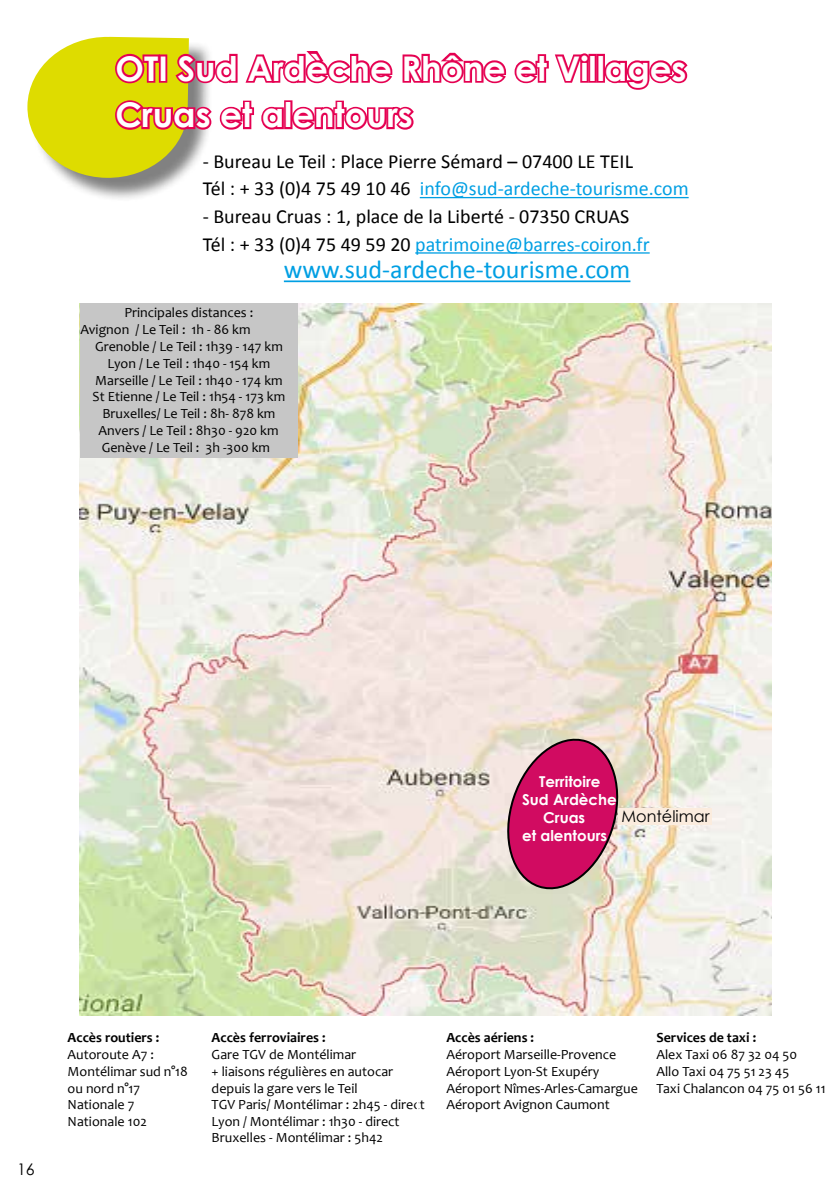
<style>
.page{position:relative;width:840px;height:1191px;background:#fff}
.page>*{position:absolute;margin:0;border:0;box-sizing:border-box;transform-origin:0 0}
.t1{font:700 34px/46.4px "Century Gothic";color:#fff}
.t2{font:26px "Calibri";color:#009fe3}
.t3{font:20px/27.6px "Calibri";color:#000}
.t4{font:16px "Century Gothic";color:#000}
.t5{font:700 15px "Century Gothic";color:#fff}
.t6{font:14px/16.8px "Candara";color:#000}
.t7{font:700 14px "Candara";color:#000}
.s1{color:#009fe3}
</style>
<div class="page">
<hr style="left:419px;top:197px;width:269px;height:1px;background:#009fe3">
<hr style="left:415px;top:252px;width:234px;height:2px;background:#009fe3">
<hr style="left:284px;top:280px;width:346px;height:2px;background:#009fe3">
<div style="left:31px;top:40px;width:182px;height:163px;background:#000;opacity:.5"></div>
<div style="left:588px;top:54px;width:8px;height:29px;border:4px solid #e50051"></div>
<div style="left:596px;top:54px;width:8px;height:29px;border:4px solid #e50051"></div>
<svg style="left:601px;top:57px;width:87px;height:33px"></svg>
<svg style="left:27px;top:36px;width:565px;height:143px"></svg>
<img style="left:79px;top:303px;width:692px;height:712px">
<div style="left:80px;top:303px;width:217px;height:155px;background:#c6c6c6"></div>
<svg style="left:498px;top:730px;width:129px;height:165px;background:#d15e89"></svg>
<div style="left:617px;top:808px;width:94px;height:16px;background:#fbecde"></div>
<h1 class="t1" style="left:115px;top:44px;width:572px">OTI Sud Ardèche Rhône et Villages<br>Cruas et alentours</h1>
<h3 class="t3" style="left:203px;top:147px;width:487px">- Bureau Le Teil : Place Pierre Sémard – 07400 LE TEIL<br>Tél : + 33 (0)4 75 49 10 46 <span class="s1">info@sud-ardeche-tourisme.com</span></h3>
<h3 class="t3" style="left:203px;top:203px;width:448px">- Bureau Cruas : 1, place de la Liberté - 07350 CRUAS<br>Tél : + 33 (0)4 75 49 59 20 <span class="s1">patrimoine@barres-coiron.fr</span></h3>
<h2 class="t2" style="left:284px;top:253px;width:348px">www.sud-ardeche-tourisme.com</h2>
<p class="t6" style="left:124px;top:304px;width:130px">Principales distances :</p>
<p class="t6" style="left:80px;top:321px;width:171px">Avignon / Le Teil : 1h - 86 km</p>
<p class="t6" style="left:95px;top:338px;width:189px">Grenoble / Le Teil : 1h39 - 147 km</p>
<p class="t6" style="left:107px;top:355px;width:164px">Lyon / Le Teil : 1h40 - 154 km</p>
<p class="t6" style="left:95px;top:371px;width:189px">Marseille / Le Teil : 1h40 - 174 km</p>
<p class="t6" style="left:93px;top:388px;width:194px">St Etienne / Le Teil : 1h54 - 173 km</p>
<p class="t6" style="left:102px;top:405px;width:174px">Bruxelles/ Le Teil : 8h- 878 km</p>
<p class="t6" style="left:99px;top:422px;width:181px">Anvers / Le Teil : 8h30 - 920 km</p>
<p class="t6" style="left:102px;top:439px;width:170px">Genève / Le Teil : 3h -300 km</p>
<p class="t5" style="left:539px;top:770px;width:63px">Territoire</p>
<p class="t5" style="left:522px;top:788px;width:96px">Sud Ardèche</p>
<p class="t5" style="left:543px;top:806px;width:44px">Cruas</p>
<p class="t5" style="left:522px;top:824px;width:86px">et alentours</p>
<p class="t4" style="left:621px;top:805px;width:89px">Montélimar</p>
<p class="t4" style="left:17px;top:1157px;width:19px">16</p>
<p class="t7" style="left:68px;top:1028px;width:93px">Accès routiers :</p>
<p class="t6" style="left:68px;top:1045px;width:122px">Autoroute A7 :<br>Montélimar sud n°18 ou nord n°17<br>Nationale 7<br>Nationale 102</p>
<p class="t7" style="left:211px;top:1028px;width:115px">Accès ferroviaires :</p>
<p class="t6" style="left:211px;top:1046px;width:214px">Gare TGV de Montélimar<br>+ liaisons régulières en autocar depuis la gare vers le Teil<br>TGV Paris/ Montélimar : 2h45 - direct<br>Lyon / Montélimar : 1h30 - direct<br>Bruxelles - Montélimar : 5h42</p>
<p class="t7" style="left:446px;top:1028px;width:89px">Accès aériens :</p>
<p class="t6" style="left:446px;top:1045px;width:193px">Aéroport Marseille-Provence<br>Aéroport Lyon-St Exupéry<br>Aéroport Nîmes-Arles-Camargue<br>Aéroport Avignon Caumont</p>
<p class="t7" style="left:656px;top:1028px;width:101px">Services de taxi :</p>
<p class="t6" style="left:656px;top:1046px;width:170px">Alex Taxi 06 87 32 04 50<br>Allo Taxi 04 75 51 23 45<br>Taxi Chalancon 04 75 01 56 11</p>
</div>
